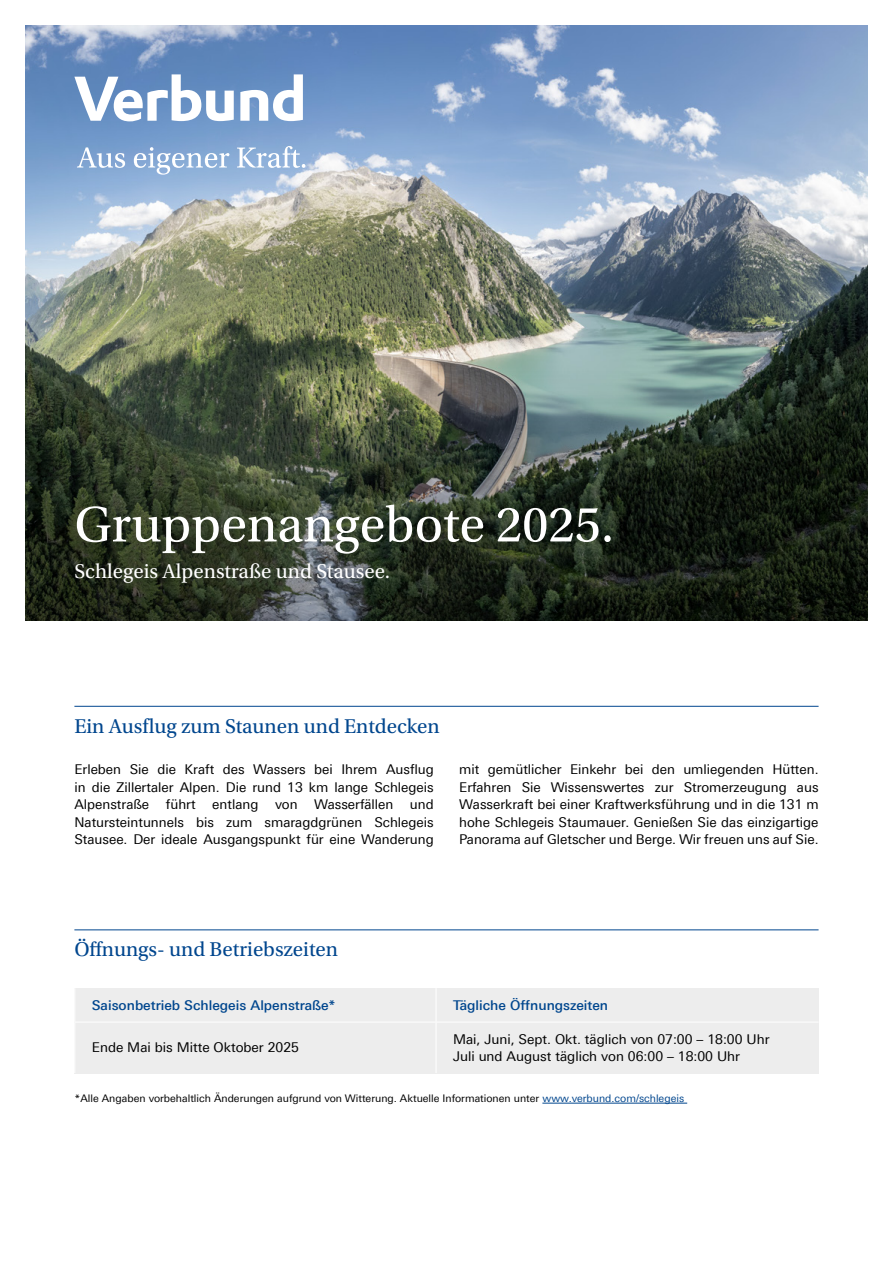
<style>
.page{position:relative;width:893px;height:1263px;background:#fff}
.page>*{position:absolute;margin:0;border:0;box-sizing:border-box;transform-origin:0 0}
.t1{font:52.5px "Utopia Std";color:#fff}
.t2{font:21px "Utopia Std";color:#00468e}
.t3{font:21px "Utopia Std";color:#fff}
.t4{font:13.5px/17.5px "Linotype Univers 430";color:#000;text-align:justify}
.t5{font:500 13.5px "Linotype Univers 530";color:#00468e}
.t6{font:10.5px "Linotype Univers 430";color:#000}
.s1{color:#00468e}
</style>
<div class="page">
<img style="left:26px;top:26px;width:841px;height:343px">
<svg style="left:26px;top:369px;width:841px;height:252px;background:#313c2e"></svg>
<hr style="left:74px;top:929px;width:745px;height:1px;background:#00468e">
<div style="left:74px;top:988px;width:745px;height:85px;background:#ededed"></div>
<hr style="left:74px;top:988px;width:1px;height:34px;background:#fff">
<hr style="left:436px;top:988px;width:1px;height:34px;background:#fff">
<hr style="left:74px;top:1022px;width:362px;height:1px;background:#fff">
<hr style="left:74px;top:1022px;width:1px;height:51px;background:#fff">
<hr style="left:436px;top:1022px;width:383px;height:1px;background:#fff">
<hr style="left:436px;top:1022px;width:1px;height:51px;background:#fff">
<hr style="left:542px;top:1103px;width:145px;height:1px;background:#00468e">
<hr style="left:74px;top:706px;width:745px;height:1px;background:#00468e">
<svg style="left:240px;top:74px;width:63px;height:47px"></svg>
<svg style="left:74px;top:74px;width:160px;height:47px"></svg>
<svg style="left:77px;top:147px;width:48px;height:21px"></svg>
<svg style="left:134px;top:147px;width:95px;height:28px;background:#a1bcde"></svg>
<svg style="left:237px;top:146px;width:68px;height:22px"></svg>
<h1 class="t1" style="left:74px;top:496px;width:541px">Gruppenangebote 2025.</h1>
<h2 class="t3" style="left:74px;top:560px;width:317px">Schlegeis Alpenstraße und Stausee.</h2>
<h2 class="t2" style="left:74px;top:714px;width:367px">Ein Ausflug zum Staunen und Entdecken</h2>
<p class="t4" style="left:74px;top:761px;width:361px">Erleben Sie die Kraft des Wassers bei Ihrem Ausflug in die Zillertaler Alpen. Die rund 13 km lange Schlegeis Alpenstraße führt entlang von Wasserfällen und Natursteintunnels bis zum smaragdgrünen Schlegeis Stausee. Der ideale Ausgangspunkt für eine Wanderung</p>
<p class="t4" style="left:459px;top:761px;width:361px">mit gemütlicher Einkehr bei den umliegenden Hütten.<br>Erfahren Sie Wissenswertes zur Stromerzeugung aus Wasserkraft bei einer Kraftwerksführung und in die 131 m hohe Schlegeis Staumauer. Genießen Sie das einzigartige Panorama auf Gletscher und Berge. Wir freuen uns auf Sie.</p>
<h2 class="t2" style="left:74px;top:938px;width:265px">Öffnungs- und Betriebszeiten</h2>
<p class="t5" style="left:92px;top:997px;width:245px">Saisonbetrieb Schlegeis Alpenstraße*</p>
<p class="t5" style="left:453px;top:997px;width:157px">Tägliche Öffnungszeiten</p>
<p class="t4" style="left:92px;top:1039px;width:209px">Ende Mai bis Mitte Oktober 2025</p>
<p class="t4" style="left:453px;top:1030px;width:318px">Mai, Juni, Sept. Okt. täglich von 07:00 – 18:00 Uhr<br>Juli und August täglich von 06:00 – 18:00 Uhr</p>
<p class="t6" style="left:74px;top:1092px;width:611px">*Alle Angaben vorbehaltlich Änderungen aufgrund von Witterung. Aktuelle Informationen unter <span class="s1">www.verbund.com/schlegeis</span></p>
</div>
